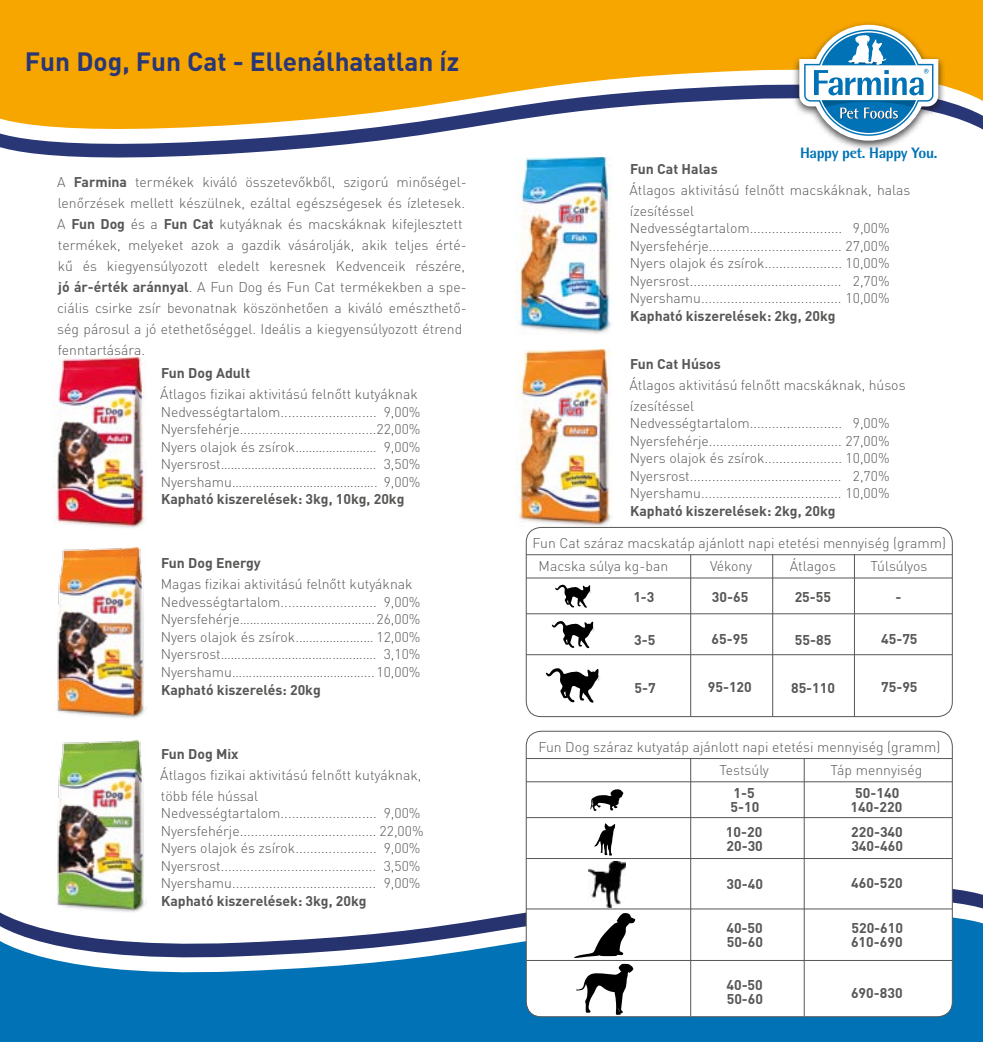
<style>
.page{position:relative;width:983px;height:1042px;background:#fff}
.page>*{position:absolute;margin:0;border:0;box-sizing:border-box;transform-origin:0 0}
.t1{font:700 26.07px "DIN Pro";color:#293776}
.t2{font:800 15.22px "Rotis Semi Sans Std";letter-spacing:-.025em;color:#0072b5}
.t3{font:300 14px/17.5px "DIN Pro";color:#575756}
.t4{font:700 14px/14px "DIN Pro";color:#575756}
.s1{font-weight:700}
</style>
<div class="page">
<svg style="left:0;top:902px;width:982px;height:140px;fill:#0072b5"></svg>
<img style="left:53px;top:357px;width:94px;height:171px">
<img style="left:57px;top:547px;width:90px;height:171px">
<img style="left:53px;top:740px;width:94px;height:173px">
<svg style="left:0;top:140px;width:383px;height:15px;fill:#293776"></svg>
<svg style="left:0;top:0;width:982px;height:140px;fill:#f7a600"></svg>
<img style="left:515px;top:157px;width:97px;height:177px">
<img style="left:515px;top:350px;width:97px;height:177px">
<div style="left:792px;top:21px;width:152px;height:130px;background:#1a181c;opacity:.8"></div>
<svg style="left:799px;top:25px;width:139px;height:116px"></svg>
<div style="left:526px;top:731px;width:426px;height:285px;background:#fff;border-radius:15px"></div>
<div style="left:525px;top:731px;width:427px;height:286px;border:1px solid #575756;border-radius:15px"></div>
<svg style="left:555px;top:585px;width:36px;height:23px"></svg>
<svg style="left:551px;top:621px;width:44px;height:27px"></svg>
<svg style="left:546px;top:668px;width:54px;height:35px"></svg>
<div style="left:525px;top:527px;width:427px;height:190px;border:1px solid #575756;border-radius:15px"></div>
<hr style="left:526px;top:554px;width:426px;height:1px;background:#575756">
<hr style="left:526px;top:758px;width:426px;height:1px;background:#575756">
<hr style="left:526px;top:577px;width:426px;height:1px;background:#575756">
<hr style="left:526px;top:781px;width:426px;height:1px;background:#575756">
<hr style="left:690px;top:554px;width:1px;height:163px;background:#575756">
<hr style="left:690px;top:758px;width:1px;height:258px;background:#575756">
<hr style="left:772px;top:554px;width:1px;height:163px;background:#575756">
<hr style="left:803px;top:758px;width:1px;height:258px;background:#575756">
<hr style="left:853px;top:554px;width:1px;height:163px;background:#575756">
<hr style="left:526px;top:613px;width:426px;height:1px;background:#575756">
<hr style="left:526px;top:817px;width:426px;height:1px;background:#575756">
<hr style="left:526px;top:654px;width:426px;height:1px;background:#575756">
<hr style="left:526px;top:858px;width:426px;height:1px;background:#575756">
<hr style="left:526px;top:908px;width:426px;height:1px;background:#575756">
<hr style="left:526px;top:960px;width:426px;height:1px;background:#575756">
<svg style="left:590px;top:789px;width:33px;height:22px"></svg>
<svg style="left:574px;top:913px;width:61px;height:102px"></svg>
<svg style="left:594px;top:823px;width:21px;height:32px"></svg>
<img style="left:588px;top:862px;width:37px;height:45px">
<h1 class="t1" style="left:25px;top:44px;width:436px">Fun Dog, Fun Cat - Ellenálhatatlan íz</h1>
<p class="t3" style="left:57px;top:171px;width:411px;line-height:21px">A <span class="s1">Farmina</span> termékek kiváló összetevőkből, szigorú minőségel&shy;lenőrzések mellett készülnek, ezáltal egészségesek és ízletesek.<br>A <span class="s1">Fun Dog</span> és a <span class="s1">Fun Cat</span> kutyáknak és macskáknak kifejlesztett termékek, melyeket azok a gazdik vásárolják, akik teljes érté&shy;kű és kiegyensúlyozott eledelt keresnek Kedvenceik részére, <span class="s1">jó ár-érték aránnyal</span>. A Fun Dog és Fun Cat termékekben a spe&shy;ciális csirke zsír bevonatnak köszönhetően a kiváló emészthető&shy;ség párosul a jó etethetőséggel. Ideális a kiegyensúlyozott étrend fenntartására.</p>
<p class="t4" style="left:161px;top:366px;width:91px">Fun Dog Adult</p>
<p class="t3" style="left:160px;top:385px;width:262px">Átlagos fizikai aktivitású felnőtt kutyáknak Nedvességtartalom.......................... 9,00% Nyersfehérje.....................................22,00% Nyers olajok és zsírok…………………… 9,00% Nyersrost………………………………………. 3,50% Nyershamu……………………………………. 9,00%</p>
<p class="t4" style="left:161px;top:492px;width:245px">Kapható kiszerelések: 3kg, 10kg, 20kg</p>
<p class="t4" style="left:161px;top:556px;width:101px">Fun Dog Energy</p>
<p class="t3" style="left:161px;top:575px;width:261px">Magas fizikai aktivitású felnőtt kutyáknak Nedvességtartalom.......................... 9,00% Nyersfehérje………………………………….26,00% Nyers olajok és zsírok.……………….… 12,00% Nyersrost………………………………………. 3,10% Nyershamu…………………………………...10,00%</p>
<p class="t4" style="left:161px;top:682px;width:161px">Kapható kiszerelés: 20kg</p>
<p class="t4" style="left:161px;top:746px;width:79px">Fun Dog Mix</p>
<p class="t3" style="left:160px;top:763px;width:262px;line-height:21px">Átlagos fizikai aktivitású felnőtt kutyáknak, több féle hússal</p>
<p class="t3" style="left:161px;top:804px;width:264px">Nedvességtartalom.......................... 9,00% Nyersfehérje..................................... 22,00% Nyers olajok és zsírok...................... 9,00% Nyersrost.......................................... 3,50% Nyershamu....................................... 9,00%</p>
<p class="t4" style="left:161px;top:893px;width:207px">Kapható kiszerelések: 3kg, 20kg</p>
<p class="t2" style="left:799px;top:143px;width:139px">Happy pet. Happy You.</p>
<p class="t4" style="left:630px;top:161px;width:89px">Fun Cat Halas</p>
<p class="t3" style="left:629px;top:179px;width:282px;line-height:21px">Átlagos aktivitású felnőtt macskáknak, halas ízesítéssel</p>
<p class="t3" style="left:629px;top:219px;width:261px;text-align:justify">Nedvességtartalom......................... 9,00% Nyersfehérje.................................... 27,00% Nyers olajok és zsírok..................... 10,00% Nyersrost......................................... 2,70% Nyershamu...................................... 10,00%</p>
<p class="t4" style="left:630px;top:308px;width:207px">Kapható kiszerelések: 2kg, 20kg</p>
<p class="t4" style="left:630px;top:356px;width:92px">Fun Cat Húsos</p>
<p class="t3" style="left:629px;top:373px;width:278px;line-height:21px">Átlagos aktivitású felnőtt macskáknak, húsos ízesítéssel</p>
<p class="t3" style="left:629px;top:414px;width:261px;text-align:justify">Nedvességtartalom......................... 9,00% Nyersfehérje.................................... 27,00% Nyers olajok és zsírok..................... 10,00% Nyersrost......................................... 2,70% Nyershamu...................................... 10,00%</p>
<p class="t4" style="left:630px;top:503px;width:207px">Kapható kiszerelések: 2kg, 20kg</p>
<p class="t3" style="left:532px;top:534px;width:415px">Fun Cat száraz macskatáp ajánlott napi etetési mennyiség (gramm)</p>
<p class="t3" style="left:538px;top:556px;width:131px">Macska súlya kg-ban</p>
<p class="t4" style="left:633px;top:589px;width:23px">1-3</p>
<p class="t4" style="left:634px;top:632px;width:23px">3-5</p>
<p class="t4" style="left:634px;top:680px;width:23px">5-7</p>
<p class="t3" style="left:709px;top:556px;width:44px">Vékony</p>
<p class="t4" style="left:711px;top:589px;width:38px">30-65</p>
<p class="t4" style="left:711px;top:632px;width:38px">65-95</p>
<p class="t4" style="left:707px;top:680px;width:45px">95-120</p>
<p class="t3" style="left:789px;top:556px;width:48px">Átlagos</p>
<p class="t4" style="left:794px;top:589px;width:38px">25-55</p>
<p class="t4" style="left:794px;top:632px;width:38px">55-85</p>
<p class="t4" style="left:790px;top:680px;width:45px">85-110</p>
<p class="t3" style="left:870px;top:556px;width:58px">Túlsúlyos</p>
<p class="t4" style="left:895px;top:589px;width:7px">-</p>
<p class="t4" style="left:880px;top:632px;width:38px">45-75</p>
<p class="t4" style="left:880px;top:680px;width:38px">75-95</p>
<p class="t3" style="left:538px;top:737px;width:403px">Fun Dog száraz kutyatáp ajánlott napi etetési mennyiség (gramm)</p>
<p class="t3" style="left:719px;top:760px;width:51px">Testsúly</p>
<p class="t3" style="left:830px;top:760px;width:93px">Táp mennyiség</p>
<p class="t4" style="left:730px;top:785px;width:30px">1-5<br>5-10</p>
<p class="t4" style="left:850px;top:785px;width:53px;text-align:center">50-140<br>140-220</p>
<p class="t4" style="left:725px;top:824px;width:38px">10-20<br>20-30</p>
<p class="t4" style="left:851px;top:824px;width:53px">220-340<br>340-460</p>
<p class="t4" style="left:726px;top:876px;width:38px">30-40</p>
<p class="t4" style="left:850px;top:875px;width:53px">460-520</p>
<p class="t4" style="left:726px;top:920px;width:38px">40-50<br>50-60</p>
<p class="t4" style="left:850px;top:920px;width:53px">520-610<br>610-690</p>
<p class="t4" style="left:726px;top:977px;width:38px">40-50<br>50-60</p>
<p class="t4" style="left:850px;top:986px;width:53px">690-830</p>
</div>
